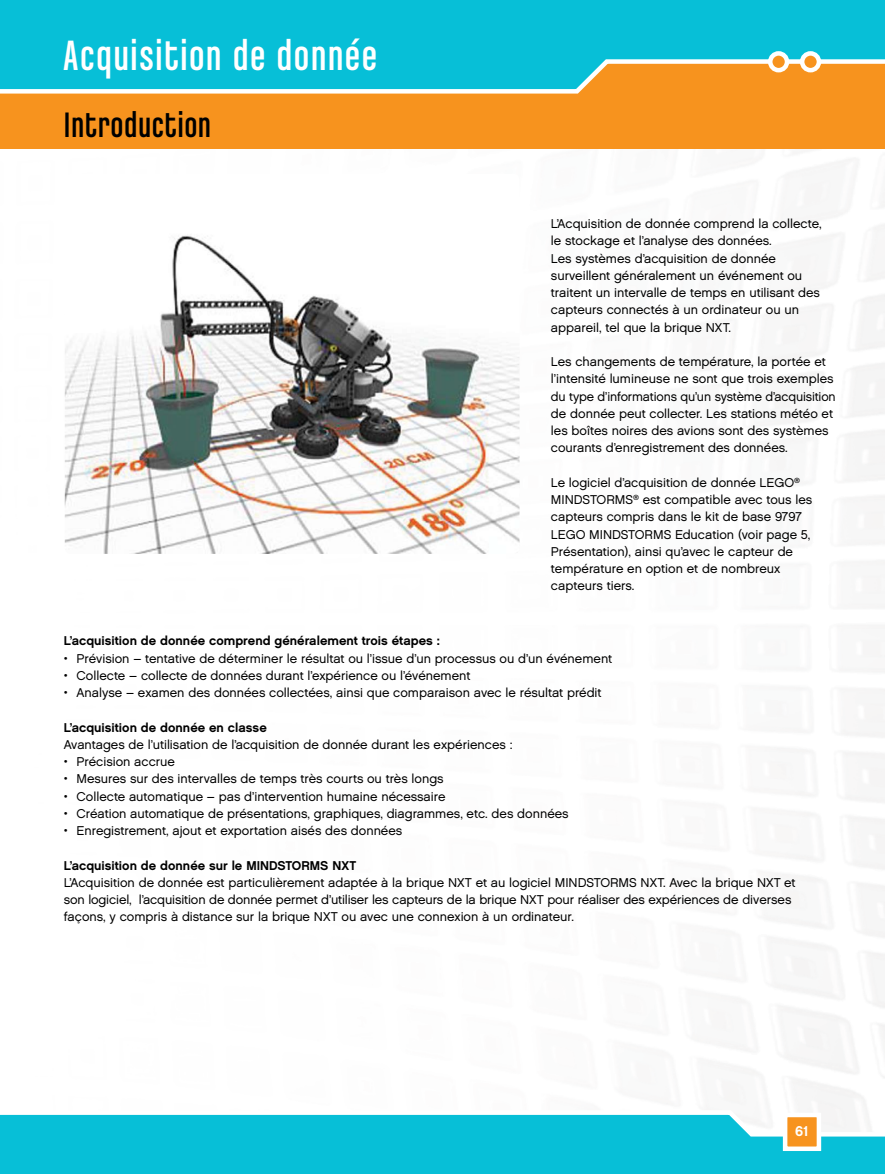
<style>
.page{position:relative;width:885px;height:1174px;background:#fff}
.page>*{position:absolute;margin:0;border:0;box-sizing:border-box;transform-origin:0 0}
.t1{font:45px "Chalet Comprime Cologne Eighty";letter-spacing:.045em;color:#fff}
.t2{font:37.5px "Chalet Comprime Cologne Eighty";letter-spacing:.03em;color:#000}
.t3{font:14.25px "Chalet New York Nineteen Sixty";color:#fff}
.t4{font:12.75px/17.2px "Chalet London Nineteen Sixty";color:#000}
.t5{font:12.75px "Chalet New York Nineteen Sixty";color:#000}
</style>
<div class="page">
<div style="left:0;top:0;width:884px;height:149px;background:#f7931e"></div>
<svg style="left:0;top:0;width:884px;height:94px;background:#2bbdc5"></svg>
<svg style="left:0;top:1106px;width:884px;height:68px"></svg>
<svg style="left:802px;top:53px;width:16px;height:17px"></svg>
<div style="left:799px;top:51px;width:22px;height:21px;border:4px solid #fff;border-radius:50%"></div>
<svg style="left:770px;top:53px;width:16px;height:17px"></svg>
<div style="left:767px;top:51px;width:22px;height:21px;border:4px solid #fff;border-radius:50%"></div>
<div style="left:785px;top:1115px;width:33px;height:33px;background:#f7931e"></div>
<div style="left:782px;top:1112px;width:39px;height:39px;border:4px solid #fff"></div>
<img style="left:65px;top:233px;width:454px;height:321px">
<h1 class="t1" style="left:64px;top:31px;width:314px">Acquisition de donnée</h1>
<h2 class="t2" style="left:64px;top:104px;width:148px">Introduction</h2>
<p class="t4" style="left:551px;top:215px;width:272px">L’Acquisition de donnée comprend la collecte, le stockage et l’analyse des données.<br>Les systèmes d’acquisition de donnée surveillent généralement un événement ou traitent un intervalle de temps en utilisant des capteurs connectés à un ordinateur ou un appareil, tel que la brique NXT.</p>
<p class="t4" style="left:551px;top:353px;width:286px">Les changements de température, la portée et l’intensité lumineuse ne sont que trois exemples du type d’informations qu’un système d’acquisition de donnée peut collecter. Les stations météo et les boîtes noires des avions sont des systèmes courants d’enregistrement des données.</p>
<p class="t4" style="left:551px;top:474px;width:263px">Le logiciel d’acquisition de donnée LEGO<sup>® </sup>MINDSTORMS<sup>®</sup> est compatible avec tous les capteurs compris dans le kit de base 9797<br>LEGO MINDSTORMS Education (voir page 5, Présentation), ainsi qu’avec le capteur de température en option et de nombreux capteurs tiers.</p>
<p class="t5" style="left:64px;top:633px;width:377px">L’acquisition de donnée comprend généralement trois étapes :</p>
<p class="t4" style="left:64px;top:649px;width:550px">• Prévision – tentative de déterminer le résultat ou l’issue d’un processus ou d’un événement</p>
<p class="t4" style="left:64px;top:666px;width:408px">• Collecte – collecte de données durant l’expérience ou l’événement</p>
<p class="t4" style="left:64px;top:684px;width:539px">• Analyse – examen des données collectées, ainsi que comparaison avec le résultat prédit</p>
<p class="t5" style="left:64px;top:719px;width:204px">L’acquisition de donnée en classe</p>
<p class="t4" style="left:64px;top:735px;width:450px">Avantages de l’utilisation de l’acquisition de donnée durant les expériences :</p>
<p class="t4" style="left:64px;top:753px;width:113px">• Précision accrue</p>
<p class="t4" style="left:64px;top:770px;width:381px">• Mesures sur des intervalles de temps très courts ou très longs</p>
<p class="t4" style="left:64px;top:787px;width:383px">• Collecte automatique – pas d’intervention humaine nécessaire</p>
<p class="t4" style="left:64px;top:804px;width:506px">• Création automatique de présentations, graphiques, diagrammes, etc. des données</p>
<p class="t4" style="left:64px;top:822px;width:340px">• Enregistrement, ajout et exportation aisés des données</p>
<p class="t5" style="left:64px;top:857px;width:294px">L’acquisition de donnée sur le MINDSTORMS NXT</p>
<p class="t4" style="left:64px;top:873px;width:733px">L’Acquisition de donnée est particulièrement adaptée à la brique NXT et au logiciel MINDSTORMS NXT. Avec la brique NXT et son logiciel, l’acquisition de donnée permet d’utiliser les capteurs de la brique NXT pour réaliser des expériences de diverses façons, y compris à distance sur la brique NXT ou avec une connexion à un ordinateur.</p>
<p class="t3" style="left:794px;top:1122px;width:16px">61</p>
</div>
